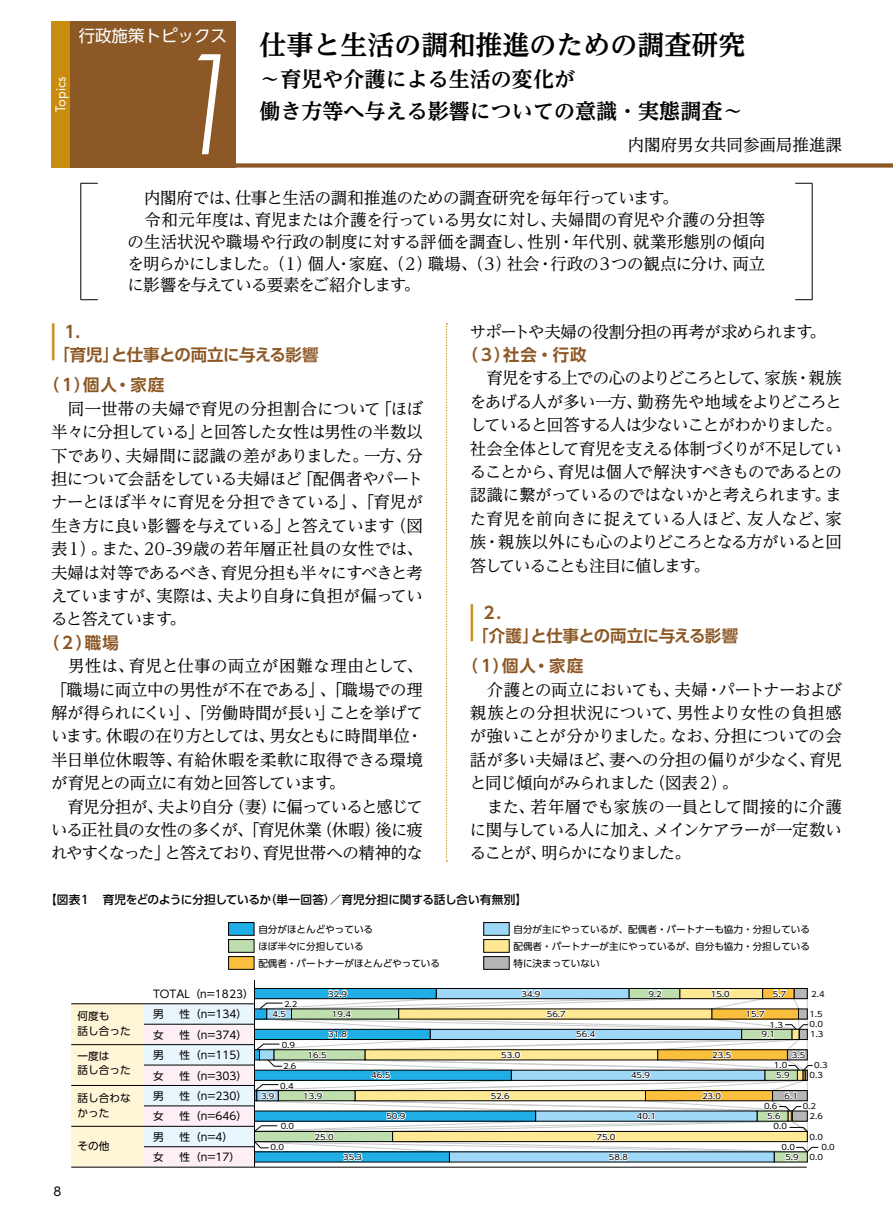
<style>
.page{position:relative;width:893px;height:1221px;background:#fff}
.page>*{position:absolute;margin:0;border:0;box-sizing:border-box;transform-origin:0 0}
.t1{font:italic 300 149.85px "Futura PT";color:#fff}
.t2{font:700 39.6px "UD Shin Go Pr 6 N";color:#c88c0e;scale:.42 1}
.t3{font:700 27px "UD Reimin Pr 6 N";color:#000}
.t4{font:700 21px/32px "UD Reimin Pr 6 N";color:#000}
.t5{font:16.5px/23.4px "UD Reimin Pr 6 N";letter-spacing:-.035em;color:#000}
.t6{font:700 16.5px/23.4px "UD Shin Go Pr 6 N De";letter-spacing:-.02em;color:#8c5825}
.t7{font:16.5px "UD Reimin Pr 6 N";color:#000}
.t8{font:16.5px "UD Shin Go Pr 6 N";color:#fff}
.t9{font:14.85px "Futura PT";color:#fff}
.t10{font:12px "UD Shin Go Pr 6 N";color:#000}
.t11{font:500 11.7px "UD Shin Go Pr 6 N";letter-spacing:-.02em;color:#000}
.t12{font:10.65px/14.9px "UD Shin Go Pr 6 N";color:#000}
.t13{font:9.6px/17px "UD Shin Go Pr 6 N";color:#000}
.t14{font:7.65px/10.2px "UD Shin Go Pr 6 N";color:#000;scale:1.11 1}
</style>
<div class="page">
<hr style="left:807px;top:999px;width:1px;height:163px;background:#c9caca">
<div style="left:71px;top:1003px;width:110px;height:164px;background:#fff5d7"></div>
<div style="left:144px;top:1024px;width:110px;height:143px;background:#fdeff5"></div>
<div style="left:144px;top:1003px;width:110px;height:21px;background:#eaf6fd"></div>
<div style="left:144px;top:1044px;width:110px;height:20px;background:#eaf6fd"></div>
<div style="left:144px;top:1085px;width:110px;height:20px;background:#eaf6fd"></div>
<div style="left:144px;top:1126px;width:110px;height:20px;background:#eaf6fd"></div>
<div style="left:229px;top:922px;width:25px;height:13px;background:#20aee6"></div>
<div style="left:228px;top:922px;width:26px;height:13px;border:1px solid #000"></div>
<div style="left:484px;top:922px;width:25px;height:13px;background:#9fd8f7"></div>
<div style="left:483px;top:922px;width:26px;height:13px;border:1px solid #000"></div>
<div style="left:229px;top:939px;width:25px;height:13px;background:#bfdeae"></div>
<div style="left:228px;top:939px;width:26px;height:13px;border:1px solid #000"></div>
<div style="left:484px;top:939px;width:25px;height:13px;background:#ffe893"></div>
<div style="left:483px;top:939px;width:26px;height:13px;border:1px solid #000"></div>
<div style="left:229px;top:956px;width:25px;height:13px;background:#fac03d"></div>
<div style="left:228px;top:956px;width:26px;height:13px;border:1px solid #000"></div>
<div style="left:484px;top:956px;width:25px;height:13px;background:#b5b6b6"></div>
<div style="left:483px;top:956px;width:26px;height:13px;border:1px solid #000"></div>
<hr style="left:71px;top:1003px;width:183px;height:1px;background:#000">
<hr style="left:144px;top:1023px;width:110px;height:1px;background:#000">
<hr style="left:71px;top:1044px;width:183px;height:1px;background:#000">
<hr style="left:144px;top:1064px;width:110px;height:1px;background:#000">
<hr style="left:71px;top:1085px;width:183px;height:1px;background:#000">
<hr style="left:144px;top:1105px;width:110px;height:1px;background:#000">
<hr style="left:71px;top:1125px;width:183px;height:1px;background:#000">
<hr style="left:144px;top:1146px;width:110px;height:1px;background:#000">
<hr style="left:71px;top:1166px;width:183px;height:1px;background:#000">
<svg style="left:254px;top:980px;width:553px;height:187px"></svg>
<div style="left:51px;top:21px;width:19px;height:147px;background:#c88c0e"></div>
<div style="left:70px;top:21px;width:166px;height:147px;background:#8c5825"></div>
<svg style="left:446px;top:323px;width:1px;height:538px"></svg>
<div style="left:70px;top:163px;width:823px;height:5px;background:#8c5825"></div>
<svg style="left:81px;top:183px;width:17px;height:1px"></svg>
<hr style="left:80px;top:183px;width:1px;height:116px;background:#000">
<svg style="left:795px;top:183px;width:17px;height:1px"></svg>
<hr style="left:812px;top:183px;width:1px;height:116px;background:#000">
<svg style="left:80px;top:299px;width:18px;height:1px"></svg>
<svg style="left:795px;top:299px;width:17px;height:1px"></svg>
<p class="t9" style="left:52px;top:112px;width:37px;rotate:-90deg">Topics</p>
<p class="t8" style="left:79px;top:22px;width:150px">行政施策トピックス</p>
<h1 class="t1" style="left:161px;top:19px;width:84px">1</h1>
<h3 class="t3" style="left:259px;top:23px;width:487px">仕事と生活の調和推進のための調査研究</h3>
<p class="t4" style="left:259px;top:63px;width:486px">～育児や介護による生活の変化が<br>働き方等へ与える影響についての意識・実態調査～</p>
<p class="t7" style="left:628px;top:131px;width:216px">内閣府男女共同参画局推進課</p>
<p class="t5" style="left:128px;top:186px;width:639px;line-height:21.8px">　内閣府では、仕事と生活の調和推進のための調査研究を毎年行っています。<br>　令和元年度は、育児または介護を行っている男女に対し、夫婦間の育児や介護の分担等の生活状況や職場や行政の制度に対する評価を調査し、性別・年代別、就業形態別の傾向を明らかにしました。（１）個人・家庭、（２）職場、（３）社会・行政の３つの観点に分け、両立に影響を与えている要素をご紹介します。</p>
<h2 class="t2" style="left:51px;top:307px;width:12px">|</h2>
<p class="t6" style="left:53px;top:319px;width:267px;text-indent:8px">１．<br>「育児」と仕事との両立に与える影響</p>
<p class="t6" style="left:43px;top:373px;width:123px">（ 1）個人・家庭</p>
<p class="t5" style="left:51px;top:396px;width:374px;text-align:justify">　同一世帯の夫婦で育児の分担割合について「ほぼ半々に分担している」と回答した女性は男性の半数以下であり、夫婦間に認識の差がありました。一方、分担について会話をしている夫婦ほど「配偶者やパートナーとほぼ半々に育児を分担できている」、「育児が生き方に良い影響を与えている」と答えています（図表１）。また、20-39歳の若年層正社員の女性では、夫婦は対等であるべき、育児分担も半々にすべきと考えていますが、実際は、夫より自身に負担が偏っていると答えています。</p>
<p class="t6" style="left:43px;top:630px;width:78px">（2）職場</p>
<p class="t5" style="left:51px;top:653px;width:374px">　男性は、育児と仕事の両立が困難な理由として、「職場に両立中の男性が不在である」、「職場での理解が得られにくい」、「労働時間が長い」ことを挙げています。休暇の在り方としては、男女ともに時間単位・半日単位休暇等、有給休暇を柔軟に取得できる環境が育児との両立に有効と回答しています。<br>　育児分担が、夫より自分（妻）に偏っていると感じている正社員の女性の多くが、「育児休業（休暇）後に疲れやすくなった」と答えており、育児世帯への精神的な</p>
<p class="t5" style="left:470px;top:319px;width:358px">サポートや夫婦の役割分担の再考が求められます。</p>
<p class="t6" style="left:462px;top:342px;width:126px">（ 3）社会・行政</p>
<p class="t5" style="left:470px;top:366px;width:374px;text-align:justify">　育児をする上での心のよりどころとして、家族・親族をあげる人が多い一方、勤務先や地域をよりどころとしていると回答する人は少ないことがわかりました。社会全体として育児を支える体制づくりが不足していることから、育児は個人で解決すべきものであるとの認識に繋がっているのではないかと考えられます。また育児を前向きに捉えている人ほど、友人など、家族・親族以外にも心のよりどころとなる方がいると回答していることも注目に値します。</p>
<h2 class="t2" style="left:470px;top:588px;width:12px">|</h2>
<p class="t6" style="left:472px;top:600px;width:267px;text-indent:9px">２．<br>「介護」と仕事との両立に与える影響</p>
<p class="t6" style="left:462px;top:653px;width:123px">（ 1）個人・家庭</p>
<p class="t5" style="left:470px;top:677px;width:374px">　介護との両立においても、夫婦・パートナーおよび親族との分担状況について、男性より女性の負担感が強いことが分かりました。なお、分担についての会話が多い夫婦ほど、妻への分担の偏りが少なく、育児と同じ傾向がみられました（図表２）。<br>　また、若年層でも家族の一員として間接的に介護に関与している人に加え、メインケアラーが一定数いることが、明らかになりました。</p>
<p class="t11" style="left:45px;top:889px;width:483px">【図表１　育児をどのように分担しているか（単一回答）／育児分担に関する話し合い有無別】</p>
<p class="t10" style="left:53px;top:1181px;width:9px">8</p>
<p class="t12" style="left:78px;top:1008px;width:55px">何度も<br>話し合った</p>
<p class="t12" style="left:78px;top:1047px;width:55px">一度は<br>話し合った</p>
<p class="t12" style="left:78px;top:1090px;width:55px">話し合わなかった</p>
<p class="t12" style="left:78px;top:1137px;width:33px">その他</p>
<p class="t12" style="left:153px;top:985px;width:102px">TOTAL（n=1823）</p>
<p class="t12" style="left:153px;top:1006px;width:12px">男</p>
<p class="t12" style="left:180px;top:1006px;width:69px">性（n=134）</p>
<p class="t12" style="left:153px;top:1026px;width:12px">女</p>
<p class="t12" style="left:180px;top:1026px;width:69px">性（n=374）</p>
<p class="t12" style="left:153px;top:1047px;width:12px">男</p>
<p class="t12" style="left:180px;top:1047px;width:69px">性（n=115）</p>
<p class="t12" style="left:153px;top:1067px;width:12px">女</p>
<p class="t12" style="left:180px;top:1067px;width:69px">性（n=303）</p>
<p class="t12" style="left:153px;top:1088px;width:12px">男</p>
<p class="t12" style="left:180px;top:1088px;width:69px">性（n=230）</p>
<p class="t12" style="left:153px;top:1108px;width:12px">女</p>
<p class="t12" style="left:180px;top:1108px;width:69px">性（n=646）</p>
<p class="t12" style="left:153px;top:1128px;width:12px">男</p>
<p class="t12" style="left:180px;top:1128px;width:55px">性（n=4）</p>
<p class="t12" style="left:153px;top:1149px;width:12px">女</p>
<p class="t12" style="left:180px;top:1149px;width:62px">性（n=17）</p>
<p class="t13" style="left:258px;top:920px;width:183px">自分がほとんどやっている<br>ほぼ半々に分担している<br>配偶者・パートナーがほとんどやっている</p>
<p class="t14" style="left:328px;top:988px;width:19px">32.9</p>
<p class="t14" style="left:521px;top:988px;width:19px">34.9</p>
<p class="t14" style="left:648px;top:988px;width:14px">9.2</p>
<p class="t14" style="left:711px;top:988px;width:19px">15.0</p>
<p class="t14" style="left:773px;top:988px;width:14px">5.7</p>
<p class="t14" style="left:811px;top:988px;width:14px">2.4</p>
<p class="t14" style="left:272px;top:998px;width:24px;text-indent:12px">2.2<br>4.5</p>
<p class="t14" style="left:332px;top:1008px;width:19px">19.4</p>
<p class="t14" style="left:547px;top:1008px;width:19px">56.7</p>
<p class="t14" style="left:745px;top:1008px;width:19px">15.7</p>
<p class="t14" style="left:809px;top:1008px;width:14px">1.5</p>
<p class="t14" style="left:328px;top:1029px;width:19px">31.8</p>
<p class="t14" style="left:576px;top:1029px;width:19px">56.4</p>
<p class="t14" style="left:762px;top:1029px;width:14px">9.1</p>
<p class="t13" style="left:513px;top:920px;width:298px;text-align:justify">自分が主にやっているが、配偶者・パートナーも協力・分担している配偶者・パートナーが主にやっているが、自分も協力・分担している特に決まっていない</p>
<p class="t14" style="left:769px;top:1019px;width:14px">1.3</p>
<p class="t14" style="left:809px;top:1018px;width:14px">0.0<br>1.3</p>
<p class="t14" style="left:282px;top:1039px;width:14px">0.9</p>
<p class="t14" style="left:283px;top:1060px;width:14px">2.6</p>
<p class="t14" style="left:280px;top:1080px;width:14px">0.4</p>
<p class="t14" style="left:308px;top:1049px;width:19px">16.5</p>
<p class="t14" style="left:501px;top:1049px;width:19px">53.0</p>
<p class="t14" style="left:712px;top:1049px;width:19px">23.5</p>
<p class="t14" style="left:792px;top:1049px;width:14px">3.5</p>
<p class="t14" style="left:371px;top:1069px;width:19px">46.5</p>
<p class="t14" style="left:631px;top:1069px;width:19px">45.9</p>
<p class="t14" style="left:776px;top:1069px;width:14px">5.9</p>
<p class="t14" style="left:774px;top:1059px;width:14px">1.0</p>
<p class="t14" style="left:810px;top:1059px;width:18px;text-align:center">0.3<br>0.3</p>
<p class="t14" style="left:261px;top:1090px;width:14px">3.9</p>
<p class="t14" style="left:303px;top:1090px;width:19px">13.9</p>
<p class="t14" style="left:491px;top:1090px;width:19px">52.6</p>
<p class="t14" style="left:702px;top:1090px;width:19px">23.0</p>
<p class="t14" style="left:784px;top:1090px;width:14px">6.1</p>
<p class="t14" style="left:386px;top:1110px;width:19px">50.9</p>
<p class="t14" style="left:637px;top:1110px;width:19px">40.1</p>
<p class="t14" style="left:767px;top:1110px;width:14px">5.6</p>
<p class="t14" style="left:764px;top:1100px;width:14px">0.6</p>
<p class="t14" style="left:810px;top:1100px;width:14px;text-indent:-7px">0.2<br>2.6</p>
<p class="t14" style="left:281px;top:1120px;width:14px">0.0</p>
<p class="t14" style="left:271px;top:1141px;width:14px">0.0</p>
<p class="t14" style="left:315px;top:1131px;width:19px">25.0</p>
<p class="t14" style="left:596px;top:1131px;width:19px">75.0</p>
<p class="t14" style="left:774px;top:1120px;width:14px">0.0</p>
<p class="t14" style="left:810px;top:1131px;width:14px">0.0</p>
<p class="t14" style="left:782px;top:1141px;width:14px">0.0</p>
<p class="t14" style="left:810px;top:1141px;width:24px;text-indent:12px">0.0<br>0.0</p>
<p class="t14" style="left:343px;top:1151px;width:19px">35.3</p>
<p class="t14" style="left:609px;top:1151px;width:19px">58.8</p>
<p class="t14" style="left:785px;top:1151px;width:14px">5.9</p>
</div>
